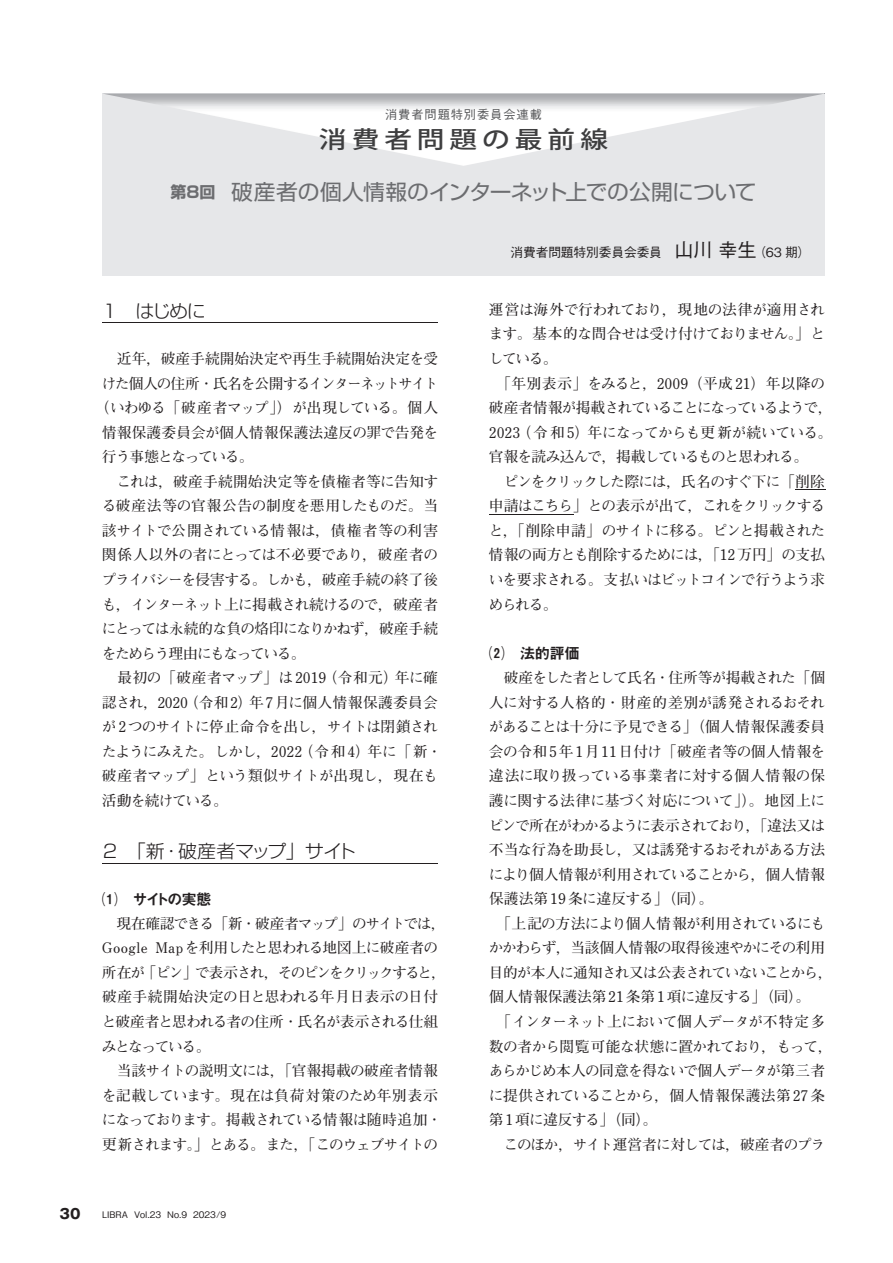
<style>
.page{position:relative;width:893px;height:1263px;background:#fff}
.page>*{position:absolute;margin:0;border:0;box-sizing:border-box;transform-origin:0 0}
.t1{font:500 23.55px "Koz Go Pro";letter-spacing:.185em;color:#3e3e3f;scale:1.18 1}
.t2{font:21.3px "Shin Go Pro";letter-spacing:-.025em;color:#6c6d70}
.t3{font:300 18.15px "Shin Go Pro";letter-spacing:-.02em;color:#231f20;scale:1.05 1}
.t4{font:300 18.15px "Shin Go Pro";letter-spacing:-.08em;color:#231f20;scale:1.05 1}
.t5{font:15.45px "Midashi Go Pro MB31";letter-spacing:-.06em;color:#231f20}
.t6{font:700 14.7px/24.6px "Futo Min A101 Pro";letter-spacing:-.04em;color:#231f20}
.t7{font:700 14.7px "Futo Min A101 Pro";letter-spacing:-.02em;color:#231f20}
.t8{font:700 14.7px "Futo Min A101 Pro";letter-spacing:.03em;color:#231f20}
.t9{font:700 14.7px "Futo Min A101 Pro";letter-spacing:-.11em;color:#231f20}
.t10{font:700 14.7px "Futo Min A101 Pro";letter-spacing:-.005em;color:#231f20}
.t11{font:700 14.7px "Futo Min A101 Pro";letter-spacing:-.065em;color:#231f20}
.t12{font:700 14.7px "Futo Min A101 Pro";letter-spacing:-.075em;color:#231f20}
.t13{font:700 14.7px "Futo Min A101 Pro";letter-spacing:.005em;color:#231f20}
.t14{font:700 14.7px "Futo Min A101 Pro";letter-spacing:.01em;color:#231f20}
.t15{font:700 14.7px "Futo Min A101 Pro";letter-spacing:.02em;color:#231f20}
.t16{font:700 14.7px "Futo Min A101 Pro";letter-spacing:-.095em;color:#231f20}
.t17{font:700 14.7px "Futo Min A101 Pro";letter-spacing:-.09em;color:#231f20}
.t18{font:700 13.8px "Gothic MB101 Pro";color:#231f20}
.t19{font:500 12.75px "Gothic BBB Pro";letter-spacing:-.015em;color:#231f20}
.t20{font:500 12.15px "Gothic BBB Pro";letter-spacing:.075em;color:#57585a}
.t21{font:500 9px "Gothic BBB Pro";color:#231f20}
.s1{font-weight:700;font-size:15.9px}
.s2{font-size:19.2px}
</style>
<div class="page">
<hr style="left:102px;top:323px;width:336px;height:1px;background:#231f20">
<hr style="left:102px;top:863px;width:336px;height:1px;background:#231f20">
<hr style="left:795px;top:490px;width:30px;height:1px;background:#231f20">
<hr style="left:489px;top:514px;width:84px;height:1px;background:#231f20">
<div style="left:102px;top:94px;width:723px;height:182px;background:#e6e7e9"></div>
<img style="left:105px;top:94px;width:717px;height:72px">
<p class="t20" style="left:385px;top:105px;width:158px">消費者問題特別委員会連載</p>
<h1 class="t1" style="left:319px;top:124px;width:246px">消費者問題の最前線</h1>
<h2 class="t2" style="left:170px;top:174px;width:588px"><span class="s1">第8回</span> 破産者の個人情報のインターネット上での公開について</h2>
<p class="t19" style="left:511px;top:242px;width:301px">消費者問題特別委員会委員　<span class="s2">山川 幸生</span>（63 期）</p>
<p class="t4" style="left:103px;top:296px;width:100px">1　はじめに</p>
<p class="t13" style="left:102px;top:347px;width:337px">　近年，破産手続開始決定や再生手続開始決定を受</p>
<p class="t9" style="left:102px;top:371px;width:338px">けた個人の住所・氏名を公開するインターネットサイト</p>
<p class="t11" style="left:94px;top:396px;width:345px">（いわゆる「破産者マップ」）が出現している。個人</p>
<p class="t14" style="left:102px;top:421px;width:338px">情報保護委員会が個人情報保護法違反の罪で告発を</p>
<p class="t17" style="left:102px;top:445px;width:153px">行う事態となっている。</p>
<p class="t15" style="left:102px;top:470px;width:337px">　これは，破産手続開始決定等を債権者等に告知す</p>
<p class="t6" style="left:102px;top:492px;width:338px">る破産法等の官報公告の制度を悪用したものだ。当</p>
<p class="t7" style="left:102px;top:519px;width:338px">該サイトで公開されている情報は，債権者等の利害</p>
<p class="t6" style="left:102px;top:541px;width:338px">関係人以外の者にとっては不必要であり，破産者の</p>
<p class="t6" style="left:102px;top:565px;width:338px">プライバシーを侵害する。しかも，破産手続の終了後</p>
<p class="t12" style="left:102px;top:592px;width:338px">も，インターネット上に掲載され続けるので，破産者</p>
<p class="t6" style="left:102px;top:614px;width:338px">にとっては永続的な負の烙印になりかねず，破産手続</p>
<p class="t16" style="left:102px;top:642px;width:206px">をためらう理由にもなっている。</p>
<p class="t10" style="left:102px;top:666px;width:337px">　最初の「破産者マップ」は2019（令和元）年に確</p>
<p class="t8" style="left:102px;top:691px;width:338px">認され，2020（令和2）年7月に個人情報保護委員会</p>
<p class="t6" style="left:102px;top:713px;width:338px">が 2 つのサイトに停止命令を出し，サイトは閉鎖され</p>
<p class="t6" style="left:102px;top:737px;width:341px">たようにみえた。しかし，2022（令和4）年に「新・</p>
<p class="t7" style="left:102px;top:764px;width:337px">破産者マップ」という類似サイトが出現し，現在も</p>
<p class="t6" style="left:102px;top:786px;width:127px">活動を続けている。</p>
<p class="t3" style="left:103px;top:836px;width:243px">2　「新・破産者マップ」サイト</p>
<p class="t5" style="left:102px;top:887px;width:111px">⑴　サイトの実態</p>
<p class="t6" style="left:102px;top:909px;width:346px">　現在確認できる「新・破産者マップ」のサイトでは，<br>Google Mapを利用したと思われる地図上に破産者の所在が「ピン」で表示され，そのピンをクリックすると，破産手続開始決定の日と思われる年月日表示の日付と破産者と思われる者の住所・氏名が表示される仕組みとなっている。<br>　当該サイトの説明文には，「官報掲載の破産者情報を記載しています。現在は負荷対策のため年別表示になっております。掲載されている情報は随時追加・更新されます。」とある。また，「このウェブサイトの</p>
<p class="t18" style="left:60px;top:1202px;width:22px">30</p>
<p class="t21" style="left:102px;top:1207px;width:126px">LIBRA Vol.23 No.9 2023/9</p>
<p class="t6" style="left:489px;top:295px;width:346px">運営は海外で行われており，現地の法律が適用されます。基本的な問合せは受け付けておりません。」としている。<br>　「年別表示」をみると，2009（平成21）年以降の破産者情報が掲載されていることになっているようで，<br>2023（令和5）年になってからも更新が続いている。官報を読み込んで，掲載しているものと思われる。<br>　ピンをクリックした際には，氏名のすぐ下に「削除申請はこちら」との表示が出て，これをクリックすると，「削除申請」のサイトに移る。ピンと掲載された情報の両方とも削除するためには，「12 万円」の支払いを要求される。支払いはビットコインで行うよう求められる。</p>
<p class="t5" style="left:489px;top:641px;width:92px">⑵　法的評価</p>
<p class="t6" style="left:489px;top:664px;width:345px">　破産をした者として氏名・住所等が掲載された「個人に対する人格的・財産的差別が誘発されるおそれがあることは十分に予見できる」（個人情報保護委員会の令和5年1月11日付け「破産者等の個人情報を違法に取り扱っている事業者に対する個人情報の保護に関する法律に基づく対応について」）。地図上にピンで所在がわかるように表示されており，「違法又は不当な行為を助長し，又は誘発するおそれがある方法により個人情報が利用されていることから，個人情報保護法第19条に違反する」（同）。<br>　「上記の方法により個人情報が利用されているにもかかわらず，当該個人情報の取得後速やかにその利用目的が本人に通知され又は公表されていないことから，個人情報保護法第21条第1項に違反する」（同）。<br>　「インターネット上において個人データが不特定多数の者から閲覧可能な状態に置かれており，もって，あらかじめ本人の同意を得ないで個人データが第三者に提供されていることから，個人情報保護法第27条第1項に違反する」（同）。<br>　このほか，サイト運営者に対しては，破産者のプラ</p>
</div>
